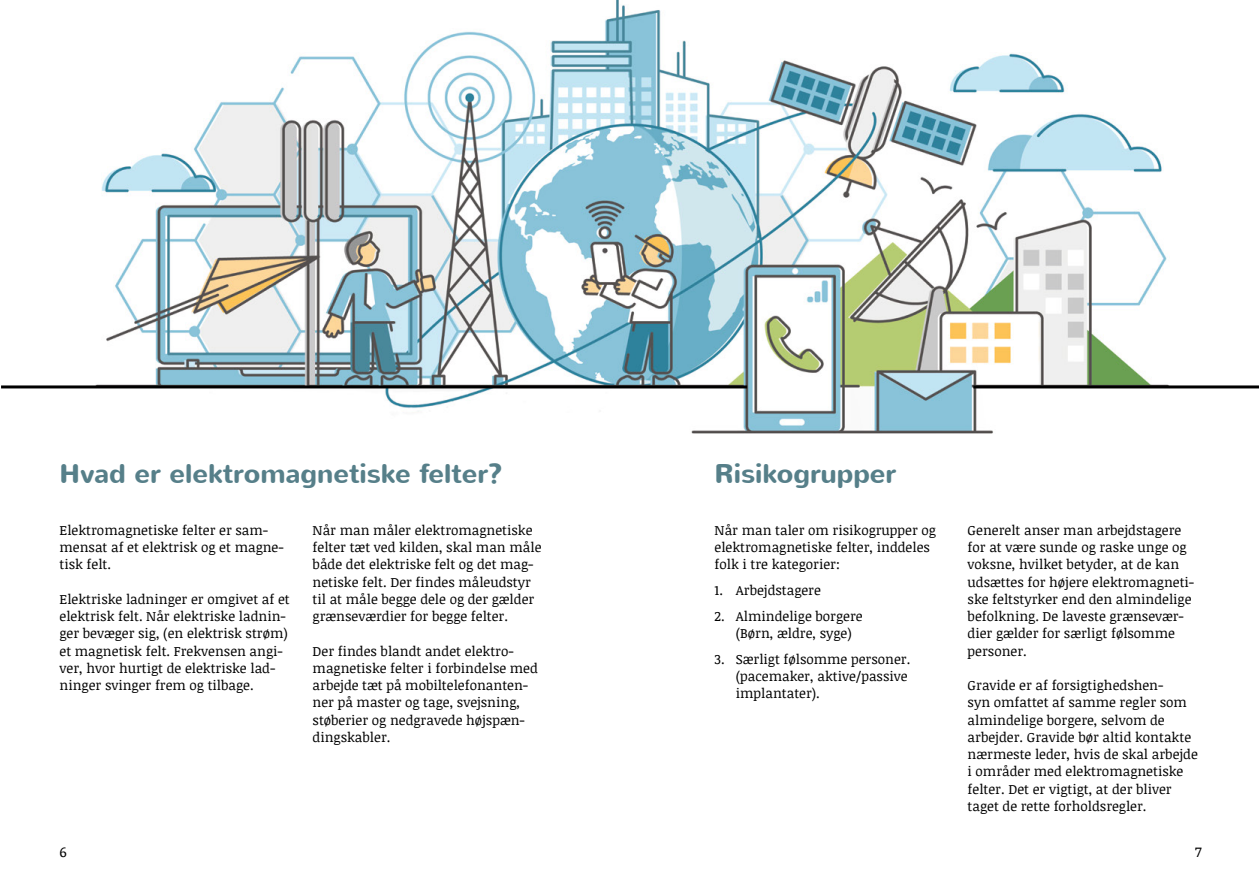
<style>
.page{position:relative;width:1259px;height:893px;background:#fff}
.page>*{position:absolute;margin:0;border:0;box-sizing:border-box;transform-origin:0 0}
.t1{font:700 27px "Nunito";color:#567f89}
.t2{font:14.25px "Noticia Text";color:#000}
.t3{font:13.5px/17.2px "Noticia Text";color:#000}
</style>
<div class="page">
<img style="left:65px;top:0;width:1131px;height:434px">
<hr style="left:1px;top:385px;width:746px;height:3px;background:#000">
<hr style="left:973px;top:385px;width:286px;height:3px;background:#000">
<h1 class="t1" style="left:60px;top:456px;width:444px">Hvad er elektromagnetiske felter?</h1>
<h1 class="t1" style="left:714px;top:456px;width:183px">Risikogrupper</h1>
<p class="t3" style="left:60px;top:521px;width:226px">Elektromagnetiske felter er sam&shy;mensat af et elektrisk og et magne&shy;tisk felt.</p>
<p class="t3" style="left:60px;top:590px;width:232px">Elektriske ladninger er omgivet af et elektrisk felt. Når elektriske ladnin&shy;ger bevæger sig, (en elektrisk strøm) et magnetisk felt. Frekvensen angi&shy;ver, hvor hurtigt de elektriske lad&shy;ninger svinger frem og tilbage.</p>
<p class="t3" style="left:313px;top:521px;width:230px">Når man måler elektromagnetiske felter tæt ved kilden, skal man måle både det elektriske felt og det mag&shy;netiske felt. Der findes måleudstyr til at måle begge dele og der gælder grænseværdier for begge felter.</p>
<p class="t3" style="left:313px;top:642px;width:227px">Der findes blandt andet elektro&shy;magnetiske felter i forbindelse med arbejde tæt på mobiltelefonanten&shy;ner på master og tage, svejsning, støberier og nedgravede højspæn&shy;dingskabler.</p>
<p class="t3" style="left:714px;top:521px;width:223px">Når man taler om risikogrupper og elektromagnetiske felter, inddeles folk i tre kategorier:</p>
<p class="t3" style="left:714px;top:581px;width:108px">1. Arbejdstagere</p>
<p class="t3" style="left:736px;top:607px;width:128px;text-indent:-21px">2. Almindelige borgere (Børn, ældre, syge)</p>
<p class="t3" style="left:736px;top:650px;width:176px;text-indent:-21px">3. Særligt følsomme personer. (pacemaker, aktive/passive implantater).</p>
<p class="t3" style="left:967px;top:521px;width:228px">Generelt anser man arbejdstagere for at være sunde og raske unge og voksne, hvilket betyder, at de kan udsættes for højere elektromagneti&shy;ske feltstyrker end den almindelige befolkning. De laveste grænsevær&shy;dier gælder for særligt følsomme personer.</p>
<p class="t3" style="left:967px;top:676px;width:232px">Gravide er af forsigtighedshen-<br>syn omfattet af samme regler som almindelige borgere, selvom de arbejder. Gravide bør altid kontakte nærmeste leder, hvis de skal arbejde i områder med elektromagnetiske felter. Det er vigtigt, at der bliver taget de rette forholdsregler.</p>
<p class="t2" style="left:60px;top:842px;width:9px">6</p>
<p class="t2" style="left:1195px;top:842px;width:8px">7</p>
</div>
